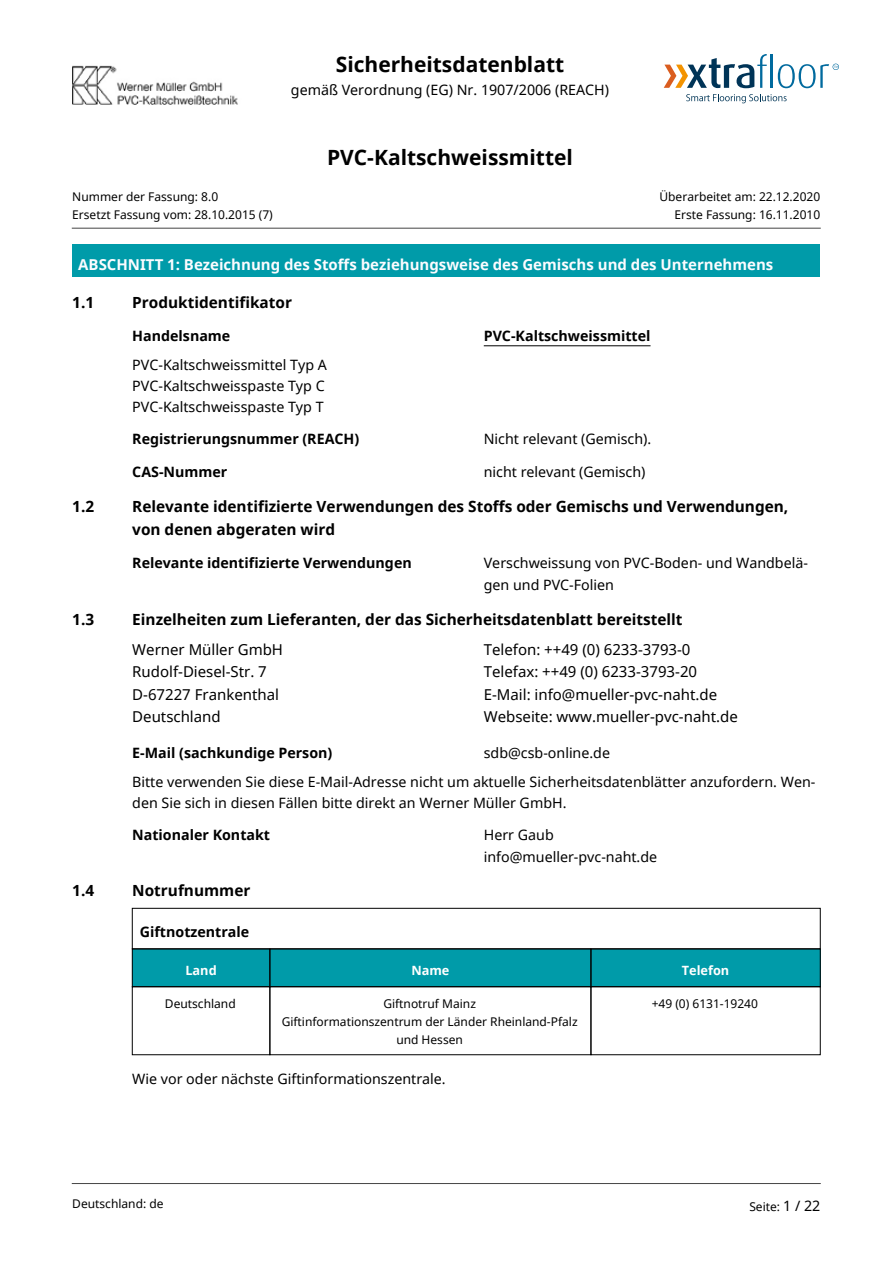
<style>
.page{position:relative;width:893px;height:1263px;background:#fff}
.page>*{position:absolute;margin:0;border:0;box-sizing:border-box;transform-origin:0 0}
.t1{font:700 21px "Noto Sans";color:#000}
.t2{font:700 15.3px/23.1px "Noto Sans";color:#000}
.t3{font:15px/22.5px "Noto Sans";color:#000}
.t4{font:700 15px "Noto Sans";color:#fcfcff}
.t5{font:14.25px/21.3px "Noto Sans";color:#000}
.t6{font:700 14.25px "Noto Sans";color:#000}
.t7{font:700 12.75px "Noto Sans";color:#fff}
.t8{font:12px/18px "Noto Sans";color:#000;text-align:center}
.s1{font-size:14.25px}
</style>
<div class="page">
<hr style="left:771px;top:54px;width:2px;height:34px;background:#006a9e">
<svg style="left:664px;top:54px;width:103px;height:34px"></svg>
<svg style="left:686px;top:94px;width:101px;height:9px"></svg>
<svg style="left:778px;top:64px;width:61px;height:24px"></svg>
<div style="left:72px;top:244px;width:748px;height:33px;background:#009ba9"></div>
<hr style="left:484px;top:345px;width:166px;height:1px;background:#000">
<div style="left:132px;top:949px;width:138px;height:38px;background:#009ba9"></div>
<div style="left:270px;top:949px;width:321px;height:38px;background:#009ba9"></div>
<div style="left:591px;top:949px;width:229px;height:38px;background:#009ba9"></div>
<div style="left:132px;top:908px;width:689px;height:41px;border:1px solid #000"></div>
<div style="left:132px;top:948px;width:138px;height:39px;border:1px solid #000"></div>
<div style="left:269px;top:948px;width:322px;height:39px;border:1px solid #000"></div>
<div style="left:591px;top:948px;width:230px;height:39px;border:1px solid #000"></div>
<div style="left:132px;top:986px;width:138px;height:69px;border:1px solid #000"></div>
<div style="left:269px;top:986px;width:322px;height:69px;border:1px solid #000"></div>
<div style="left:591px;top:986px;width:230px;height:69px;border:1px solid #000"></div>
<hr style="left:72px;top:228px;width:748px;height:1px;background:#454545">
<img style="left:72px;top:65px;width:166px;height:40px">
<hr style="left:72px;top:1183px;width:748px;height:1px;background:#454545">
<h1 class="t1" style="left:336px;top:50px;width:230px">Sicherheitsdatenblatt</h1>
<p class="t5" style="left:291px;top:79px;width:320px">gemäß Verordnung (EG) Nr. 1907/2006 (REACH)</p>
<h1 class="t1" style="left:327px;top:142px;width:247px">PVC-Kaltschweissmittel</h1>
<p class="t8" style="left:72px;top:187px;width:202px;text-align:left">Nummer der Fassung: 8.0<br>Ersetzt Fassung vom: 28.10.2015 (7)</p>
<p class="t8" style="left:659px;top:187px;width:162px;text-align:right">Überarbeitet am: 22.12.2020<br>Erste Fassung: 16.11.2010</p>
<p class="t4" style="left:78px;top:254px;width:697px">ABSCHNITT 1: Bezeichnung des Stoffs beziehungsweise des Gemischs und des Unternehmens</p>
<p class="t2" style="left:72px;top:290px;width:23px">1.1</p>
<p class="t2" style="left:132px;top:290px;width:161px">Produktidentifikator</p>
<p class="t6" style="left:132px;top:326px;width:100px">Handelsname</p>
<p class="t6" style="left:484px;top:326px;width:168px">PVC-Kaltschweissmittel</p>
<p class="t5" style="left:132px;top:353px;width:196px">PVC-Kaltschweissmittel Typ A<br>PVC-Kaltschweisspaste Typ C<br>PVC-Kaltschweisspaste Typ T</p>
<p class="t6" style="left:132px;top:429px;width:229px">Registrierungsnummer (REACH)</p>
<p class="t5" style="left:484px;top:428px;width:169px">Nicht relevant (Gemisch).</p>
<p class="t6" style="left:132px;top:462px;width:97px">CAS-Nummer</p>
<p class="t5" style="left:484px;top:461px;width:163px">nicht relevant (Gemisch)</p>
<p class="t2" style="left:72px;top:494px;width:23px">1.2</p>
<p class="t2" style="left:132px;top:494px;width:658px">Relevante identifizierte Verwendungen des Stoffs oder Gemischs und Verwendungen, von denen abgeraten wird</p>
<p class="t6" style="left:132px;top:553px;width:281px">Relevante identifizierte Verwendungen</p>
<p class="t5" style="left:484px;top:552px;width:326px">Verschweissung von PVC-Boden- und Wandbelä&shy;gen und PVC-Folien</p>
<p class="t2" style="left:72px;top:607px;width:23px">1.3</p>
<p class="t2" style="left:132px;top:607px;width:552px">Einzelheiten zum Lieferanten, der das Sicherheitsdatenblatt bereitstellt</p>
<p class="t3" style="left:132px;top:637px;width:152px">Werner Müller GmbH<br>Rudolf-Diesel-Str. 7<br>D-67227 Frankenthal<br>Deutschland</p>
<p class="t3" style="left:484px;top:637px;width:256px">Telefon: ++49 (0) 6233-3793-0<br>Telefax: ++49 (0) 6233-3793-20<br>E-Mail: info@mueller-pvc-naht.de Webseite: www.mueller-pvc-naht.de</p>
<p class="t6" style="left:132px;top:743px;width:202px">E-Mail (sachkundige Person)</p>
<p class="t5" style="left:132px;top:739px;width:685px;line-height:28.5px;text-indent:351px">sdb@csb-online.de<br>Bitte verwenden Sie diese E-Mail-Adresse nicht um aktuelle Sicherheitsdatenblätter anzufordern. Wen-</p>
<p class="t5" style="left:132px;top:792px;width:436px">den Sie sich in diesen Fällen bitte direkt an Werner Müller GmbH.</p>
<p class="t6" style="left:132px;top:825px;width:139px">Nationaler Kontakt</p>
<p class="t5" style="left:484px;top:824px;width:175px">Herr Gaub info@mueller-pvc-naht.de</p>
<p class="t2" style="left:72px;top:879px;width:23px">1.4</p>
<p class="t2" style="left:132px;top:879px;width:120px">Notrufnummer</p>
<p class="t6" style="left:140px;top:922px;width:111px">Giftnotzentrale</p>
<p class="t7" style="left:185px;top:962px;width:33px">Land</p>
<p class="t7" style="left:411px;top:962px;width:40px">Name</p>
<p class="t7" style="left:682px;top:962px;width:49px">Telefon</p>
<p class="t8" style="left:165px;top:994px;width:72px">Deutschland</p>
<p class="t8" style="left:282px;top:994px;width:297px">Giftnotruf Mainz<br>Giftinformationszentrum der Länder Rheinland-Pfalz und Hessen</p>
<p class="t8" style="left:652px;top:994px;width:108px">+49 (0) 6131-19240</p>
<p class="t5" style="left:132px;top:1067px;width:315px">Wie vor oder nächste Giftinformationszentrale.</p>
<p class="t8" style="left:72px;top:1194px;width:93px">Deutschland: de</p>
<p class="t8" style="left:749px;top:1197px;width:72px">Seite: <span class="s1">1 / 22</span></p>
</div>
